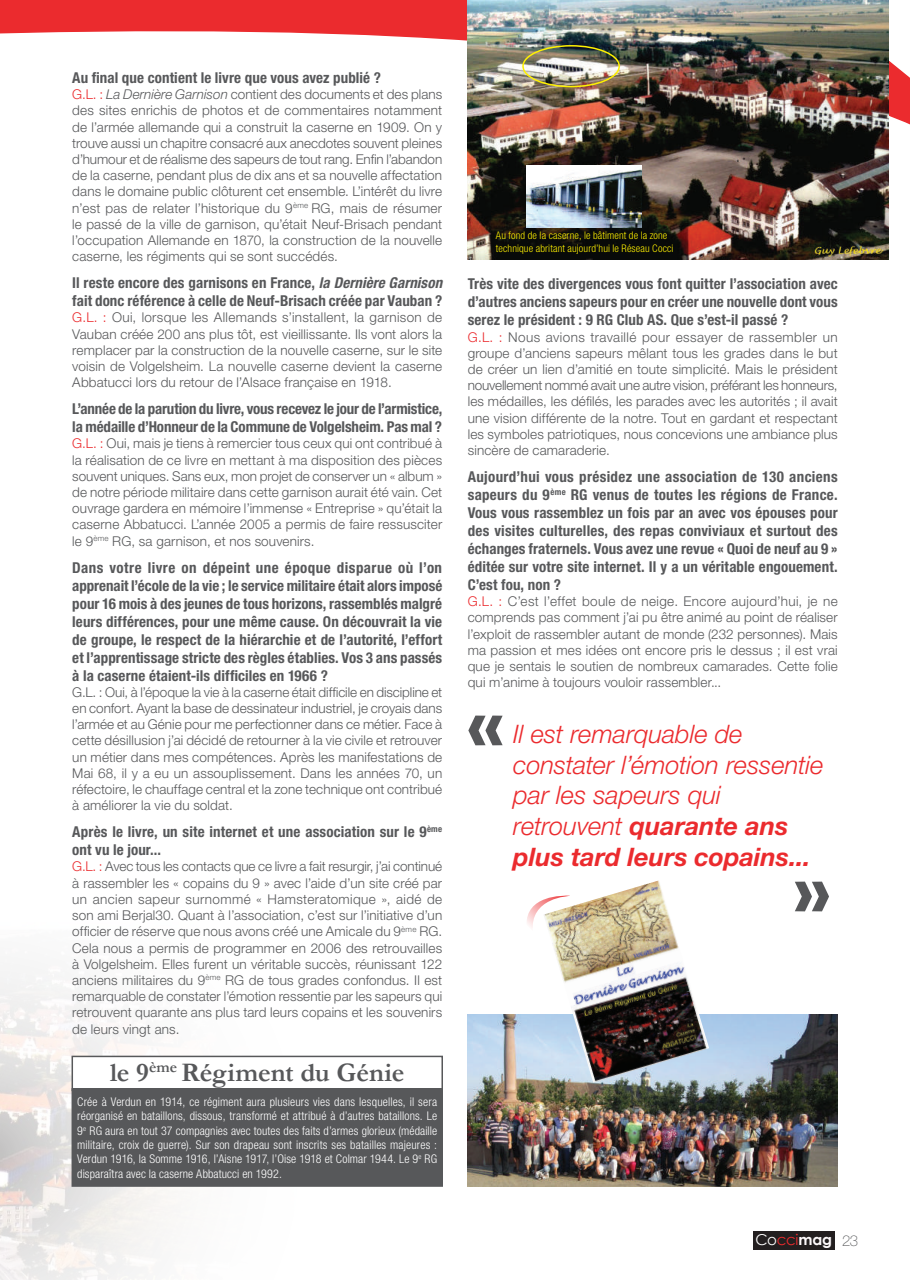
<style>
.page{position:relative;width:910px;height:1280px;background:#fff}
.page>*{position:absolute;margin:0;border:0;box-sizing:border-box;transform-origin:0 0}
.t1{font:60px "Transformers Movie";color:#57585a}
.t2{font:700 27px "Garamond";letter-spacing:-.005em;color:#57585a}
.t3{font:italic 300 25.5px/30.6px "Helvetica Neue LT Std";letter-spacing:-.005em;color:#eb2b2e}
.t4{font:700 condensed 15px/18px "Helvetica Neue LT Std";letter-spacing:.005em;color:#57585a}
.t5{font:15px "Century Gothic";letter-spacing:-.025em;color:#eb2b2e}
.t6{font:300 13.5px/16.2px "Helvetica Neue LT Std";letter-spacing:.01em;color:#57585a;text-align:justify}
.t7{font:300 condensed 12px/14.4px "Helvetica Neue LT Std";letter-spacing:.01em;color:#fff;text-align:justify}
.t8{font:300 condensed 10.5px/12.6px "Helvetica Neue LT Std";letter-spacing:.015em;color:#fff101}
.s1{color:#eb2b2e}
.s2{font-style:italic}
.s3{font-weight:700}
.s4{color:#fff}
.s5{font-weight:700;color:#fefafc}
.s6{font-family:"Helvetica Neue LT Std";font-weight:100;color:#57585a}
</style>
<div class="page">
<svg style="left:0;top:0;width:910px;height:260px"></svg>
<div style="left:753px;top:1231px;width:81px;height:19px;background:#231f20"></div>
<img style="left:0;top:971px;width:296px;height:309px">
<img style="left:468px;top:0;width:421px;height:259px">
<img style="left:468px;top:1014px;width:370px;height:172px">
<svg style="left:527px;top:900px;width:16px;height:27px"></svg>
<img style="left:543px;top:880px;width:166px;height:202px">
<div style="left:72px;top:1056px;width:371px;height:35px;background:#fff;border:2px solid #57585a"></div>
<div style="left:72px;top:1089px;width:370px;height:97px;background:#57585a"></div>
<div style="left:72px;top:1088px;width:371px;height:99px;border:2px solid #57585a"></div>
<div style="left:522px;top:45px;width:98px;height:42px;border:2px solid #fff101;border-radius:50%"></div>
<img style="left:526px;top:165px;width:115px;height:62px">
<p class="t4" style="left:72px;top:68px;width:310px">Au final que contient le livre que vous avez publié ?</p>
<p class="t6" style="left:72px;top:86px;width:371px"><span class="s1">G.L. :</span> <span class="s2">La Dernière Garnison</span> contient des documents et des plans des sites enrichis de photos et de commentaires notamment de l’armée allemande qui a construit la caserne en 1909. On y trouve aussi un chapitre consacré aux anecdotes souvent pleines d’humour et de réalisme des sapeurs de tout rang. Enfin l’abandon de la caserne, pendant plus de dix ans et sa nouvelle affectation dans le domaine public clôturent cet ensemble. L’intérêt du livre n’est pas de relater l’historique du 9<sup>ème</sup> RG, mais de résumer le passé de la ville de garnison, qu’était Neuf-Brisach pendant l’occupation Allemande en 1870, la construction de la nouvelle caserne, les régiments qui se sont succédés.</p>
<p class="t4" style="left:72px;top:274px;width:371px">Il reste encore des garnisons en France, <span class="s2">la Dernière Garnison </span>fait donc référence à celle de Neuf-Brisach créée par Vauban ?</p>
<p class="t6" style="left:72px;top:309px;width:371px"><span class="s1">G.L. :</span> Oui, lorsque les Allemands s’installent, la garnison de Vauban créée 200 ans plus tôt, est vieillissante. Ils vont alors la remplacer par la construction de la nouvelle caserne, sur le site voisin de Volgelsheim. La nouvelle caserne devient la caserne Abbatucci lors du retour de l’Alsace française en 1918.</p>
<p class="t4" style="left:72px;top:400px;width:372px">L’année de la parution du livre, vous recevez le jour de l’armistice, la médaille d’Honneur de la Commune de Volgelsheim. Pas mal ?</p>
<p class="t6" style="left:72px;top:435px;width:371px"><span class="s1">G.L. :</span> Oui, mais je tiens à remercier tous ceux qui ont contribué à la réalisation de ce livre en mettant à ma disposition des pièces souvent uniques. Sans eux, mon projet de conserver un « album » de notre période militaire dans cette garnison aurait été vain. Cet ouvrage gardera en mémoire l’immense « Entreprise » qu’était la caserne Abbatucci. L’année 2005 a permis de faire ressusciter le 9<sup>ème</sup> RG, sa garnison, et nos souvenirs.</p>
<p class="t4" style="left:72px;top:558px;width:372px;text-align:justify">Dans votre livre on dépeint une époque disparue où l’on apprenait l’école de la vie ; le service militaire était alors imposé pour 16 mois à des jeunes de tous horizons, rassemblés malgré leurs différences, pour une même cause. On découvrait la vie de groupe, le respect de la hiérarchie et de l’autorité, l’effort et l’apprentissage stricte des règles établies. Vos 3 ans passés à la caserne étaient-ils difficiles en 1966 ?</p>
<p class="t6" style="left:72px;top:684px;width:371px">G.L. : Oui, à l’époque la vie à la caserne était difficile en discipline et en confort. Ayant la base de dessinateur industriel, je croyais dans l’armée et au Génie pour me perfectionner dans ce métier. Face à cette désillusion j’ai décidé de retourner à la vie civile et retrouver un métier dans mes compétences. Après les manifestations de Mai 68, il y a eu un assouplissement. Dans les années 70, un réfectoire, le chauffage central et la zone technique ont contribué à améliorer la vie du soldat.</p>
<p class="t4" style="left:72px;top:823px;width:371px">Après le livre, un site internet et une association sur le 9<sup>ème </sup>ont vu le jour...</p>
<p class="t6" style="left:72px;top:858px;width:371px"><span class="s1">G.L. :</span> Avec tous les contacts que ce livre a fait resurgir, j’ai continué à rassembler les « copains du 9 » avec l’aide d’un site créé par un ancien sapeur surnommé « Hamsteratomique », aidé de son ami Berjal30. Quant à l’association, c’est sur l’initiative d’un officier de réserve que nous avons créé une Amicale du 9<sup>ème</sup> RG.<br>Cela nous a permis de programmer en 2006 des retrouvailles à Volgelsheim. Elles furent un véritable succès, réunissant 122 anciens militaires du 9<sup>ème</sup> RG de tous grades confondus. Il est remarquable de constater l’émotion ressentie par les sapeurs qui retrouvent quarante ans plus tard leurs copains et les souvenirs de leurs vingt ans.</p>
<h2 class="t2" style="left:110px;top:1054px;width:296px">le 9<sup>ème</sup> Régiment du Génie</h2>
<p class="t7" style="left:77px;top:1094px;width:361px">Crée à Verdun en 1914, ce régiment aura plusieurs vies dans lesquelles, il sera réorganisé en bataillons, dissous, transformé et attribué à d’autres bataillons. Le 9<sup>e</sup> RG aura en tout 37 compagnies avec toutes des faits d’armes glorieux (médaille militaire, croix de guerre). Sur son drapeau sont inscrits ses batailles majeures :<br>Verdun 1916, la Somme 1916, l’Aisne 1917, l’Oise 1918 et Colmar 1944. Le 9<sup>e</sup> RG disparaîtra avec la caserne Abbatucci en 1992.</p>
<p class="t8" style="left:496px;top:229px;width:179px">Au fond de la caserne, le bâtiment de la zone technique abritant aujourd’hui le Réseau Cocci</p>
<p class="t4" style="left:468px;top:275px;width:371px;text-align:justify">Très vite des divergences vous font quitter l’association avec d’autres anciens sapeurs pour en créer une nouvelle dont vous serez le président : 9 RG Club AS. Que s’est-il passé ?</p>
<p class="t6" style="left:468px;top:328px;width:371px"><span class="s1">G.L. :</span> Nous avions travaillé pour essayer de rassembler un groupe d’anciens sapeurs mêlant tous les grades dans le but de créer un lien d’amitié en toute simplicité. Mais le président nouvellement nommé avait une autre vision, préférant les honneurs, les médailles, les défilés, les parades avec les autorités ; il avait une vision différente de la notre. Tout en gardant et respectant les symboles patriotiques, nous concevions une ambiance plus sincère de camaraderie.</p>
<p class="t4" style="left:468px;top:467px;width:371px;text-align:justify">Aujourd’hui vous présidez une association de 130 anciens sapeurs du 9<sup>ème</sup> RG venus de toutes les régions de France.<br>Vous vous rassemblez un fois par an avec vos épouses pour des visites culturelles, des repas conviviaux et surtout des échanges fraternels. Vous avez une revue « Quoi de neuf au 9 » éditée sur votre site internet. Il y a un véritable engouement.<br>C’est fou, non ?</p>
<p class="t6" style="left:468px;top:593px;width:371px"><span class="s1">G.L. :</span> C’est l’effet boule de neige. Encore aujourd’hui, je ne comprends pas comment j’ai pu être animé au point de réaliser l’exploit de rassembler autant de monde (232 personnes). Mais ma passion et mes idées ont encore pris le dessus ; il est vrai que je sentais le soutien de nombreux camarades. Cette folie qui m’anime à toujours vouloir rassembler...</p>
<h1 class="t1" style="left:467px;top:688px;width:37px">«</h1>
<h3 class="t3" style="left:513px;top:718px;width:312px">Il est remarquable de constater l’émotion ressentie par les sapeurs qui retrouvent <span class="s3">quarante ans plus tard leurs copains...</span></h3>
<h1 class="t1" style="left:794px;top:854px;width:37px">»</h1>
<p class="t5" style="left:755px;top:1229px;width:104px"><span class="s4">Co</span>cci<span class="s5">mag</span> <span class="s6">23</span></p>
</div>
